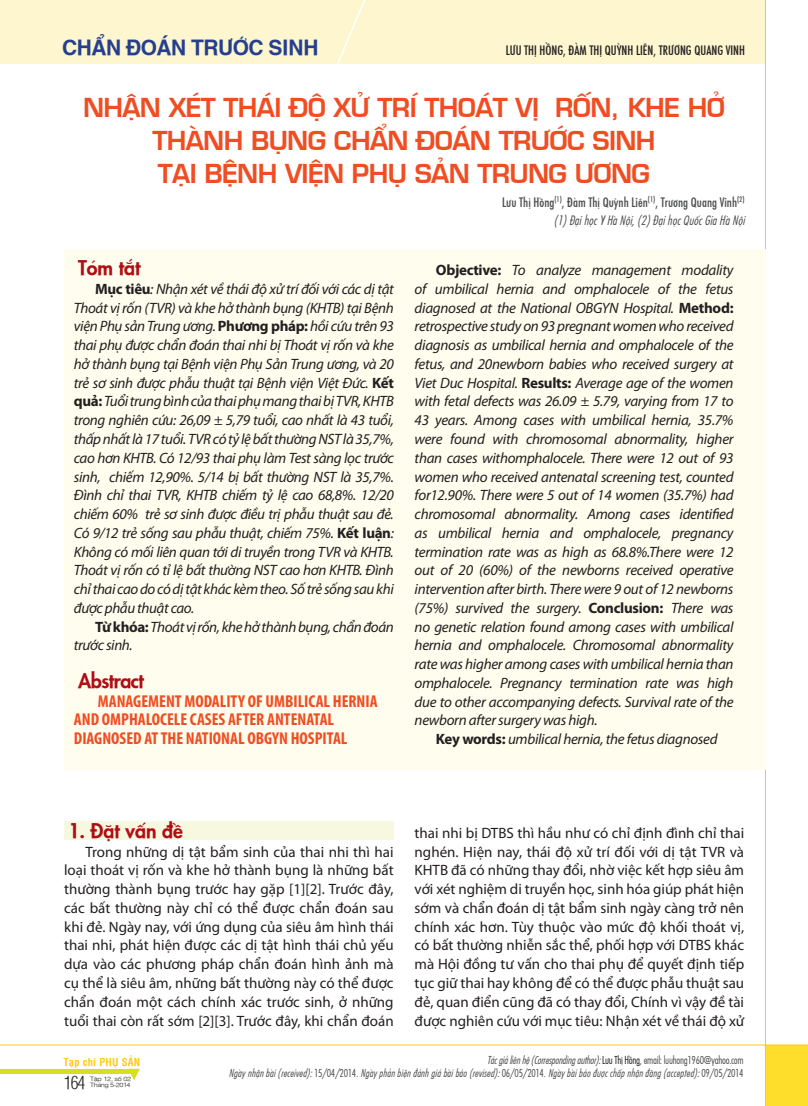
<style>
.page{position:relative;width:808px;height:1106px;background:#fff}
.page>*{position:absolute;margin:0;border:0;box-sizing:border-box;transform-origin:0 0}
.t1{font:25.5px/33px "SFU Eurostile Demi";letter-spacing:-.025em;color:#f04d22;text-align:center}
.t2{font:700 21px "SFU Helvetica";letter-spacing:-.025em;color:#253f8e}
.t3{font:800 19.5px "SFU Futura";color:#b00d15}
.t4{font:800 19.5px "SFU Futura";letter-spacing:-.025em;color:#b00d15}
.t5{font:300 condensed 17.55px "SFU Helvetica";color:#231f20}
.t6{font:700 condensed 17.25px/18.8px "Myriad Pro";color:#f04d22}
.t7{font:italic 15px/18.8px "Myriad Pro";letter-spacing:-.025em;color:#231f20;text-align:justify}
.t8{font:15px/18.8px "Myriad Pro";color:#231f20;text-align:justify}
.t9{font:14.25px "SFU Function Condensed";color:#4b4c4d}
.t10{font:14.25px "SFU Function Condensed";color:#231f20}
.t11{font:italic 300 condensed 14.25px "SFU Function";color:#4b4c4d}
.t12{font:italic 300 condensed 12px/12.8px "SFU Function";color:#4b4c4d;text-align:right}
.t13{font:700 condensed 10.5px "SFU Helvetica";letter-spacing:.025em;color:#feca0a}
.t14{font:300 6px/6px "SFU Helvetica";letter-spacing:-.05em;color:#231f20;scale:1.19 1}
.s1{font-weight:700;font-style:normal}
.s2{font-style:normal;color:#231f20}
.s3{font-style:normal}
</style>
<div class="page">
<div style="left:64px;top:821px;width:330px;height:18px;background:#f6f9df"></div>
<div style="left:0;top:0;width:765px;height:63px;background:#fef6cf"></div>
<div style="left:766px;top:1045px;width:42px;height:61px;background:#ffdd2b"></div>
<hr style="left:765px;top:0;width:1px;height:1106px;background:#feca0a">
<hr style="left:0;top:1044px;width:808px;height:1px;background:#feca0a">
<svg style="left:336px;top:0;width:34px;height:64px"></svg>
<svg style="left:128px;top:1068px;width:12px;height:12px"></svg>
<div style="left:0;top:1068px;width:134px;height:5px;background:#d6df21"></div>
<div style="left:64px;top:249px;width:701px;height:521px;background:#fffdee"></div>
<h2 class="t2" style="left:62px;top:31px;width:258px">CHẨN ĐOÁN TRƯỚC SINH</h2>
<p class="t10" style="left:506px;top:39px;width:241px">Lưu Thị Hồng, Đàm Thị Quỳnh Liên, Trương Quang Vinh</p>
<h1 class="t1" style="left:83px;top:89px;width:643px">NHẬN XÉT THÁI ĐỘ XỬ TRÍ THOÁT VỊ RỐN, KHE HỞ<br>THÀNH BỤNG CHẨN ĐOÁN TRƯỚC SINH<br>TẠI BỆNH VIỆN PHỤ SẢN TRUNG ƯƠNG</h1>
<h3 class="t3" style="left:78px;top:252px;width:64px">Tóm tắt</h3>
<p class="t7" style="left:74px;top:279px;width:322px;text-indent:21px"><span class="s1">Mục tiêu</span>: Nhận xét về thái độ xử trí đối với các dị tật Thoát vị rốn (TVR) và khe hở thành bụng (KHTB) tại Bệnh viện Phụ sản Trung ương. <span class="s1">Phương pháp:</span> hồi cứu trên 93 thai phụ được chẩn đoán thai nhi bị Thoát vị rốn và khe hở thành bụng tại Bệnh viện Phụ Sản Trung ương, và 20 trẻ sơ sinh được phẫu thuật tại Bệnh viện Việt Đức. <span class="s1">Kết quả:</span> Tuổi trung bình của thai phụ mang thai bị TVR, KHTB trong nghiên cứu: 26,09 ± 5,79 tuổi, cao nhất là 43 tuổi, thấp nhất là 17 tuổi. TVR có tỷ lệ bất thường NST là 35,7%, cao hơn KHTB. Có 12/93 thai phụ làm Test sàng lọc trước sinh, chiếm 12,90%. 5/14 bị bất thường NST là 35,7%.<br>Đình chỉ thai TVR, KHTB chiếm tỷ lệ cao 68,8%. 12/20 chiếm 60% trẻ sơ sinh được điều trị phẫu thuật sau đẻ.<br>Có 9/12 trẻ sống sau phẫu thuật, chiếm 75%. <span class="s1">Kết luận</span>:<br>Không có mối liên quan tới di truyền trong TVR và KHTB.<br>Thoát vị rốn có tỉ lệ bất thường NST cao hơn KHTB. Đình chỉ thai cao do có dị tật khác kèm theo. Số trẻ sống sau khi được phẫu thuật cao.</p>
<p class="t7" style="left:74px;top:617px;width:321px;text-indent:21px"><span class="s1">Từ khóa:</span> Thoát vị rốn, khe hở thành bụng, chẩn đoán trước sinh.</p>
<h3 class="t4" style="left:78px;top:664px;width:67px">Abstract</h3>
<p class="t6" style="left:74px;top:691px;width:305px;text-indent:24px">MANAGEMENT MODALITY OF UMBILICAL HERNIA<br>AND OMPHALOCELE CASES AFTER ANTENATAL<br>DIAGNOSED AT THE NATIONAL OBGYN HOSPITAL</p>
<p class="t9" style="left:502px;top:191px;width:244px">Lưu Thị Hồng<sup>(1)</sup>, Đàm Thị Quỳnh Liên<sup>(1)</sup>, Trương Quang Vinh<sup>(2)</sup></p>
<p class="t11" style="left:554px;top:209px;width:192px">(1) Đại học Y Hà Nội, (2) Đại học Quốc Gia Hà Nội</p>
<p class="t7" style="left:415px;top:260px;width:320px;text-indent:21px"><span class="s1">Objective:</span> To analyze management modality of umbilical hernia and omphalocele of the fetus diagnosed at the National OBGYN Hospital. <span class="s1">Method: </span>retrospective study on 93 pregnant women who received diagnosis as umbilical hernia and omphalocele of the fetus, and 20newborn babies who received surgery at Viet Duc Hospital. <span class="s1">Results:</span> Average age of the women with fetal defects was 26.09 ± 5.79, varying from 17 to 43 years. Among cases with umbilical hernia, 35.7% were found with chromosomal abnormality, higher than cases withomphalocele. There were 12 out of 93 women who received antenatal screening test, counted for12.90%. There were 5 out of 14 women (35.7%) had chromosomal abnormality. Among cases identified as umbilical hernia and omphalocele, pregnancy termination rate was as high as 68.8%.There were 12 out of 20 (60%) of the newborns received operative intervention after birth. There were 9 out of 12 newborns (75%) survived the surgery. <span class="s1">Conclusion:</span> There was no genetic relation found among cases with umbilical hernia and omphalocele. Chromosomal abnormality rate was higher among cases with umbilical hernia than omphalocele. Pregnancy termination rate was high due to other accompanying defects. Survival rate of the newborn after surgery was high.</p>
<p class="t7" style="left:436px;top:729px;width:283px"><span class="s1">Key words:</span> umbilical hernia, the fetus diagnosed</p>
<h3 class="t3" style="left:68px;top:814px;width:116px">1. Đặt vấn đề</h3>
<p class="t8" style="left:64px;top:842px;width:331px;text-indent:21px">Trong những dị tật bẩm sinh của thai nhi thì hai loại thoát vị rốn và khe hở thành bụng là những bất thường thành bụng trước hay gặp [1][2]. Trước đây, các bất thường này chỉ có thể được chẩn đoán sau khi đẻ. Ngày nay, với ứng dụng của siêu âm hình thái thai nhi, phát hiện được các dị tật hình thái chủ yếu dựa vào các phương pháp chẩn đoán hình ảnh mà cụ thể là siêu âm, những bất thường này có thể được chẩn đoán một cách chính xác trước sinh, ở những tuổi thai còn rất sớm [2][3]. Trước đây, khi chẩn đoán</p>
<p class="t8" style="left:415px;top:823px;width:331px">thai nhi bị DTBS thì hầu như có chỉ định đình chỉ thai nghén. Hiện nay, thái độ xử trí đối với dị tật TVR và KHTB đã có những thay đổi, nhờ việc kết hợp siêu âm với xét nghiệm di truyền học, sinh hóa giúp phát hiện sớm và chẩn đoán dị tật bẩm sinh ngày càng trở nên chính xác hơn. Tùy thuộc vào mức độ khối thoát vị, có bất thường nhiễn sắc thể, phối hợp với DTBS khác mà Hội đồng tư vấn cho thai phụ để quyết định tiếp tục giữ thai hay không để có thể được phẫu thuật sau đẻ, quan điển cũng đã có thay đổi, Chính vì vậy đề tài được nghiên cứu với mục tiêu: Nhận xét về thái độ xử</p>
<p class="t13" style="left:63px;top:1054px;width:78px">Tạp chí Phụ Sản</p>
<p class="t5" style="left:64px;top:1069px;width:23px">164</p>
<p class="t14" style="left:90px;top:1075px;width:36px">Tập 12, số 02<br>Tháng 5-2014</p>
<p class="t12" style="left:229px;top:1052px;width:516px">Tác giả liên hệ (Corresponding author): <span class="s2">Lưu Thị Hồng</span>, <span class="s3">email: luuhong1960@yahoo.com<br></span>Ngày nhận bài (received): <span class="s3">15/04/2014</span>. Ngày phản biện đánh giá bài báo (revised): <span class="s3">06/05/2014</span>. Ngày bài báo được chấp nhận đăng (accepted): <span class="s3">09/05/2014</span></p>
</div>
